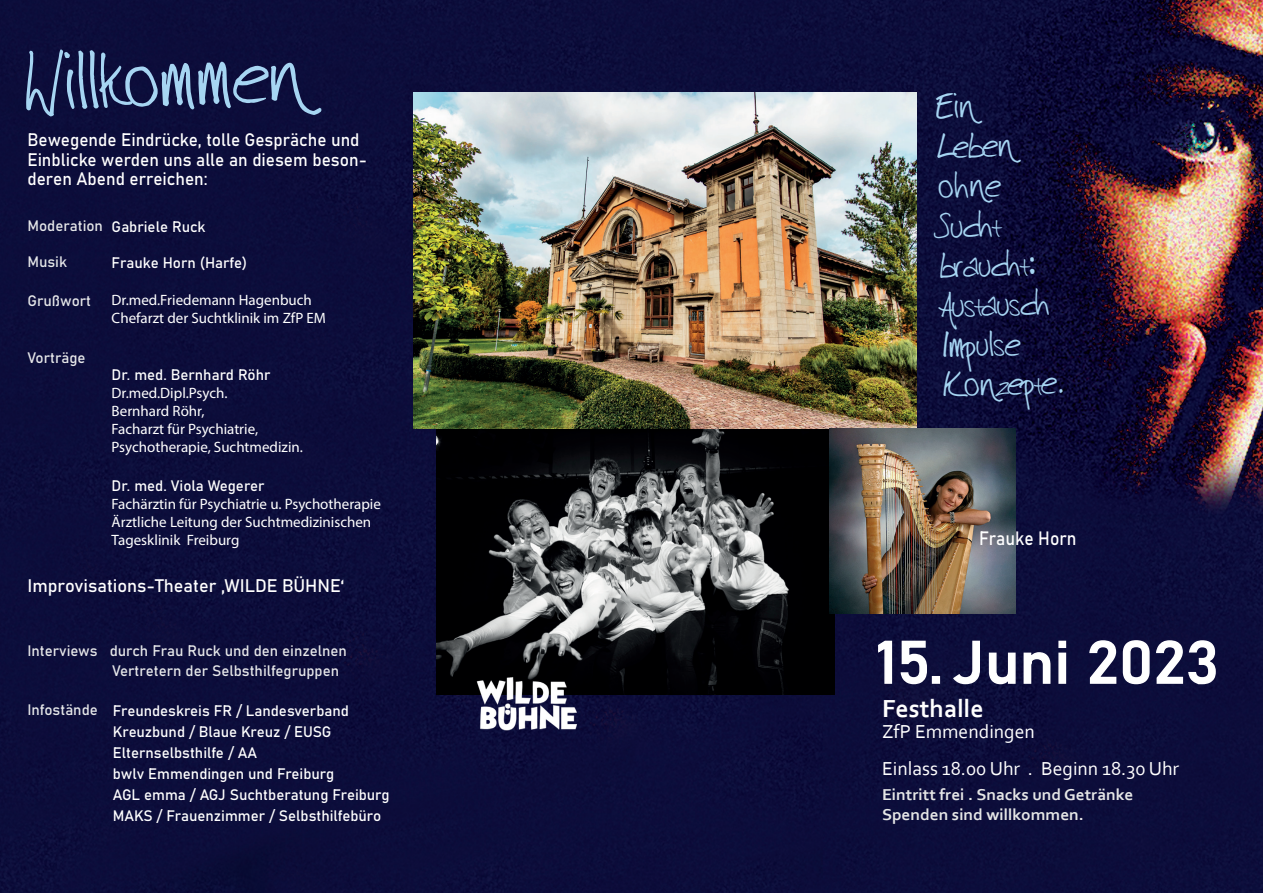
<style>
.page{position:relative;width:1263px;height:893px;background:#fff}
.page>*{position:absolute;margin:0;border:0;box-sizing:border-box;transform-origin:0 0}
.t1{font:64.2px "harrison";color:#a6d5f2}
.t2{font:28.2px/39.8px "harrison";color:#a6d5f2}
.t3{font:700 25.8px "Corbel";color:#fff}
.t4{font:19.65px/37px "Corbel";color:#fff}
.t5{font:19.05px "Bahnschrift";color:#fff;scale:.91 1}
.t6{font:18px "Bahnschrift";color:#fff}
.t7{font:17.85px/19.8px "Bahnschrift";color:#fff;scale:.96 1}
.t8{font:700 16.5px/19.5px "Corbel";color:#e5e6e6;scale:1.05 1}
.t9{font:15px/18px "Myriad Pro";color:#fff}
.t10{font:15px/21px "Bahnschrift";color:#fff}
.t11{font:15px/19.5px "Bahnschrift";color:#e6e7e9}
</style>
<div class="page">
<img style="left:0;top:0;width:1263px;height:893px">
<img style="left:436px;top:429px;width:399px;height:265px">
<img style="left:413px;top:93px;width:503px;height:336px">
<svg style="left:877px;top:640px;width:16px;height:45px"></svg>
<svg style="left:900px;top:640px;width:28px;height:45px"></svg>
<div style="left:932px;top:676px;width:8px;height:8px;background:#fff;border:2px solid #fff"></div>
<svg style="left:952px;top:640px;width:29px;height:45px"></svg>
<svg style="left:988px;top:628px;width:28px;height:57px"></svg>
<svg style="left:1023px;top:651px;width:28px;height:40px"></svg>
<svg style="left:1058px;top:640px;width:9px;height:45px"></svg>
<svg style="left:1088px;top:639px;width:128px;height:46px"></svg>
<img style="left:830px;top:429px;width:185px;height:185px">
<img style="left:466px;top:674px;width:119px;height:60px">
<h1 class="t1" style="left:24px;top:51px;width:280px;rotate:-2deg">Willkommen</h1>
<p class="t7" style="left:27px;top:128px;width:355px">Bewegende Eindrücke, tolle Gespräche und<br>Einblicke werden uns alle an diesem beson&shy;deren Abend erreichen:</p>
<p class="t11" style="left:27px;top:215px;width:77px">Moderation</p>
<p class="t11" style="left:27px;top:251px;width:41px">Musik</p>
<p class="t11" style="left:27px;top:290px;width:65px">Grußwort</p>
<p class="t10" style="left:112px;top:215px;width:95px">Gabriele Ruck</p>
<p class="t10" style="left:112px;top:251px;width:137px">Frauke Horn (Harfe)</p>
<p class="t9" style="left:112px;top:291px;width:216px">Dr.med.Friedemann Hagenbuch<br>Chefarzt der Suchtklinik im ZfP EM</p>
<p class="t11" style="left:27px;top:347px;width:60px">Vorträge</p>
<p class="t10" style="left:112px;top:364px;width:160px">Dr. med. Bernhard Röhr</p>
<p class="t9" style="left:112px;top:384px;width:193px">Dr.med.Dipl.Psych.<br>Bernhard Röhr,<br>Facharzt für Psychiatrie,<br>Psychotherapie, Suchtmedizin.</p>
<p class="t10" style="left:112px;top:475px;width:155px">Dr. med. Viola Wegerer</p>
<p class="t9" style="left:112px;top:495px;width:271px">Fachärztin für Psychiatrie u. Psychotherapie<br>Ärztliche Leitung der Suchtmedizinischen<br>Tagesklinik Freiburg</p>
<p class="t6" style="left:27px;top:572px;width:318px">Improvisations-Theater ‚WILDE BÜHNE‘</p>
<p class="t11" style="left:112px;top:640px;width:236px;text-indent:-85px">Interviews durch Frau Ruck und den einzelnen<br>Vertretern der Selbsthilfegruppen</p>
<p class="t11" style="left:27px;top:699px;width:72px">Infostände</p>
<p class="t10" style="left:113px;top:699px;width:278px">Freundeskreis FR / Landesverband<br>Kreuzbund / Blaue Kreuz / EUSG<br>Elternselbsthilfe / AA<br>bwlv Emmendingen und Freiburg<br>AGL emma / AGJ Suchtberatung Freiburg<br>MAKS / Frauenzimmer / Selbsthilfebüro</p>
<h2 class="t2" style="left:936px;top:89px;width:125px;rotate:-1deg">Ein<br>Leben ohne<br>Sucht braucht:<br>Austausch<br>Impulse<br>Konzepte.</h2>
<p class="t5" style="left:979px;top:524px;width:108px">Frauke Horn</p>
<h3 class="t3" style="left:882px;top:692px;width:103px">Festhalle</h3>
<h3 class="t4" style="left:882px;top:712px;width:299px">ZfP Emmendingen<br>Einlass 18.00 Uhr . Beginn 18.30 Uhr</h3>
<p class="t8" style="left:882px;top:785px;width:241px">Eintritt frei . Snacks und Getränke<br>Spenden sind willkommen.</p>
</div>
